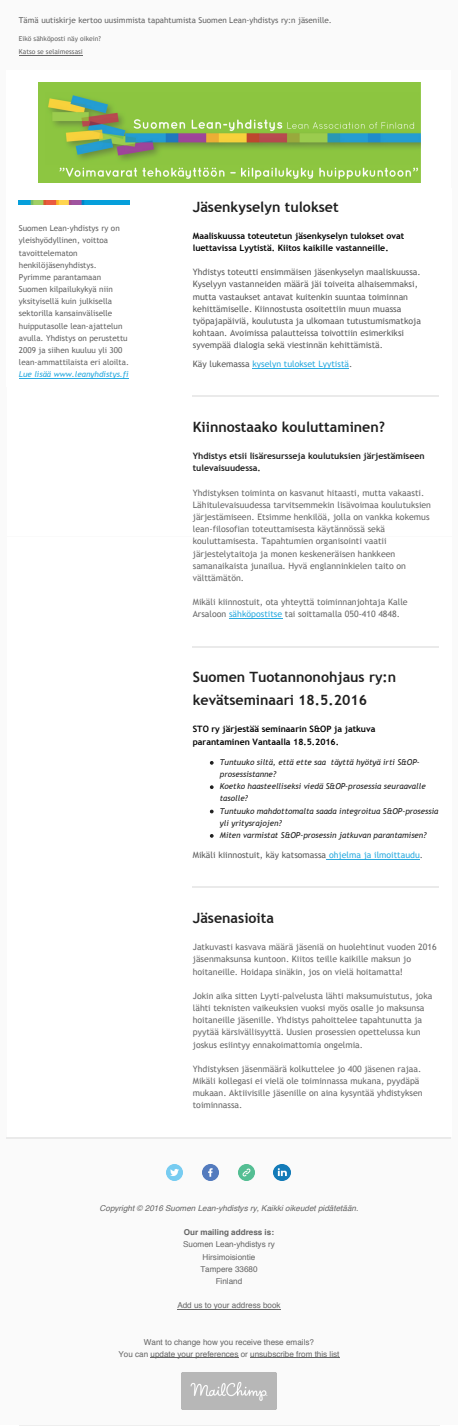
<style>
.page{position:relative;width:458px;height:1427px;background:#fff}
.page>*{position:absolute;margin:0;border:0;box-sizing:border-box;transform-origin:0 0}
.t1{font:700 14.17px/23px "Trebuchet MS";color:#202020}
.t2{font:8.75px/12.2px "Trebuchet MS";color:#696969}
.t3{font:8.75px/12.2px "Trebuchet MS";color:#5b5b5b}
.t4{font:700 8.75px/12.2px "Trebuchet MS";color:#000}
.t5{font:700 8.75px/12.2px "Trebuchet MS";color:#202020}
.t6{font:8.75px "Trebuchet MS";color:#2baadf}
.t7{font:8.14px/12.2px "Trebuchet MS";color:#656565}
.t8{font:italic 8.14px/12.2px "Trebuchet MS";color:#202020}
.t9{font:8.14px/12.2px "Helvetica";color:#656565;text-align:center}
.t10{font:italic 8.14px "Helvetica";color:#656565}
.t11{font:italic 8.14px "Trebuchet MS";color:#2baadf}
.t12{font:700 8.14px "Helvetica";color:#656565}
.t13{font:6.74px/12.9px "Trebuchet MS";color:#656565}
.s1{color:#5b5b5b}
.s2{color:#2baadf}
</style>
<div class="page">
<div style="left:0;top:0;width:458px;height:536px;background:#fafafa"></div>
<div style="left:7px;top:70px;width:444px;height:119px;background:#fff"></div>
<div style="left:7px;top:189px;width:444px;height:347px;background:#fff"></div>
<hr style="left:19px;top:55px;width:64px;height:1px;background:#656565">
<img style="left:39px;top:82px;width:381px;height:100px">
<hr style="left:193px;top:395px;width:246px;height:2px;background:#eaeaea">
<hr style="left:252px;top:368px;width:97px;height:1px;background:#2baadf">
<img style="left:19px;top:201px;width:111px;height:3px">
<hr style="left:19px;top:378px;width:35px;height:1px;background:#2baadf">
<hr style="left:54px;top:378px;width:75px;height:1px;background:#2baadf">
<div style="left:0;top:537px;width:458px;height:606px;background:#fafafa"></div>
<div style="left:7px;top:537px;width:444px;height:599px;background:#fff"></div>
<div style="left:7px;top:1137px;width:444px;height:6px;background:#eaeaea"></div>
<hr style="left:7px;top:1136px;width:444px;height:2px;background:#eaeaea">
<hr style="left:193px;top:646px;width:246px;height:1px;background:#eaeaea">
<hr style="left:193px;top:886px;width:246px;height:1px;background:#eaeaea">
<hr style="left:229px;top:618px;width:53px;height:1px;background:#2baadf">
<hr style="left:326px;top:858px;width:94px;height:1px;background:#2baadf">
<div style="left:0;top:1139px;width:458px;height:286px;background:#fafafa"></div>
<hr style="left:19px;top:1425px;width:420px;height:1px;background:#eee">
<img style="left:166px;top:1164px;width:17px;height:16px">
<img style="left:202px;top:1164px;width:16px;height:16px">
<img style="left:238px;top:1164px;width:16px;height:16px">
<img style="left:274px;top:1164px;width:16px;height:16px">
<hr style="left:177px;top:1308px;width:103px;height:1px;background:#656565">
<hr style="left:150px;top:1357px;width:88px;height:1px;background:#656565">
<hr style="left:250px;top:1357px;width:89px;height:1px;background:#656565">
<img style="left:182px;top:1372px;width:94px;height:36px">
<p class="t7" style="left:19px;top:14px;width:314px">Tämä uutiskirje kertoo uusimmista tapahtumista Suomen Lean-yhdistys ry:n jäsenille.</p>
<p class="t13" style="left:19px;top:32px;width:83px">Eikö sähköposti näy oikein?<br>Katso se selaimessasi</p>
<p class="t7" style="left:19px;top:222px;width:111px">Suomen Lean-yhdistys ry on yleishyödyllinen, voittoa tavoittelematon henkilöjäsenyhdistys.<br>Pyrimme parantamaan<br>Suomen kilpailukykyä niin yksityisellä kuin julkisella sektorilla kansainväliselle huipputasolle lean-ajattelun avulla. Yhdistys on perustettu<br>2009 ja siihen kuuluu yli 300 lean-ammattilaista eri aloilta.</p>
<p class="t11" style="left:19px;top:369px;width:111px">Lue lisää www.leanyhdistys.fi</p>
<h1 class="t1" style="left:193px;top:195px;width:147px">Jäsenkyselyn tulokset</h1>
<p class="t4" style="left:193px;top:229px;width:213px">Maaliskuussa toteutetun jäsenkyselyn tulokset ovat luettavissa Lyytistä. Kiitos kaikille vastanneille.</p>
<p class="t3" style="left:193px;top:266px;width:230px">Yhdistys toteutti ensimmäisen jäsenkyselyn maaliskuussa.<br>Kyselyyn vastanneiden määrä jäi toiveita alhaisemmaksi, mutta vastaukset antavat kuitenkin suuntaa toiminnan kehittämiselle. Kiinnostusta osoitettiin muun muassa työpajapäiviä, koulutusta ja ulkomaan tutustumismatkoja kohtaan. Avoimissa palautteissa toivottiin esimerkiksi syvempää dialogia sekä viestinnän kehittämistä.</p>
<p class="t6" style="left:193px;top:359px;width:161px"><span class="s1">Käy lukemassa</span> kyselyn tulokset Lyytistä<span class="s1">.</span></p>
<h1 class="t1" style="left:193px;top:415px;width:194px">Kiinnostaako kouluttaminen?</h1>
<p class="t5" style="left:193px;top:450px;width:233px">Yhdistys etsii lisäresursseja koulutuksien järjestämiseen tulevaisuudessa.</p>
<p class="t2" style="left:193px;top:486px;width:240px">Yhdistyksen toiminta on kasvanut hitaasti, mutta vakaasti.<br>Lähitulevaisuudessa tarvitsemmekin lisävoimaa koulutuksien järjestämiseen. Etsimme henkilöä, jolla on vankka kokemus lean-filosofian toteuttamisesta käytännössä sekä</p>
<p class="t2" style="left:193px;top:535px;width:214px">kouluttamisesta. Tapahtumien organisointi vaatii järjestelytaitoja ja monen keskeneräisen hankkeen samanaikaista junailua. Hyvä englanninkielen taito on välttämätön.</p>
<p class="t2" style="left:193px;top:596px;width:216px">Mikäli kiinnostuit, ota yhteyttä toiminnanjohtaja Kalle<br>Arsaloon <span class="s2">sähköpostitse</span> tai soittamalla 050-410 4848.</p>
<h1 class="t1" style="left:193px;top:665px;width:205px">Suomen Tuotannonohjaus ry:n kevätseminaari 18.5.2016</h1>
<p class="t4" style="left:193px;top:723px;width:184px">STO ry järjestää seminaarin S&amp;OP ja jatkuva parantaminen Vantaalla 18.5.2016.</p>
<p class="t8" style="left:220px;top:756px;width:220px">Tuntuuko siltä, että ette saa täyttä hyötyä irti S&amp;OP&shy;prosessistanne?<br>Koetko haasteelliseksi viedä S&amp;OP-prosessia seuraavalle tasolle?<br>Tuntuuko mahdottomalta saada integroitua S&amp;OP-prosessia yli yritysrajojen?<br>Miten varmistat S&amp;OP-prosessin jatkuvan parantamisen?</p>
<p class="t3" style="left:193px;top:849px;width:232px">Mikäli kiinnostuit, käy katsomassa <span class="s2">ohjelma ja ilmoittaudu</span>.</p>
<h1 class="t1" style="left:193px;top:906px;width:83px">Jäsenasioita</h1>
<p class="t2" style="left:193px;top:941px;width:245px">Jatkuvasti kasvava määrä jäseniä on huolehtinut vuoden 2016 jäsenmaksunsa kuntoon. Kiitos teille kaikille maksun jo hoitaneille. Hoidapa sinäkin, jos on vielä hoitamatta!</p>
<p class="t2" style="left:193px;top:989px;width:241px">Jokin aika sitten Lyyti-palvelusta lähti maksumuistutus, joka lähti teknisten vaikeuksien vuoksi myös osalle jo maksunsa hoitaneille jäsenille. Yhdistys pahoittelee tapahtunutta ja pyytää kärsivällisyyttä. Uusien prosessien opettelussa kun joskus esiintyy ennakoimattomia ongelmia.</p>
<p class="t2" style="left:193px;top:1062px;width:231px">Yhdistyksen jäsenmäärä kolkuttelee jo 400 jäsenen rajaa.<br>Mikäli kollegasi ei vielä ole toiminnassa mukana, pyydäpä mukaan. Aktiivisille jäsenille on aina kysyntää yhdistyksen toiminnassa.</p>
<p class="t10" style="left:100px;top:1201px;width:260px">Copyright © 2016 Suomen Lean-yhdistys ry, Kaikki oikeudet pidätetään.</p>
<p class="t12" style="left:184px;top:1225px;width:92px">Our mailing address is:</p>
<p class="t9" style="left:183px;top:1238px;width:93px">Suomen Lean-yhdistys ry<br>Hirsimoisiontie<br>Tampere 33680<br>Finland</p>
<p class="t9" style="left:177px;top:1299px;width:105px">Add us to your address book</p>
<p class="t9" style="left:118px;top:1335px;width:222px">Want to change how you receive these emails?<br>You can update your preferences or unsubscribe from this list</p>
</div>
